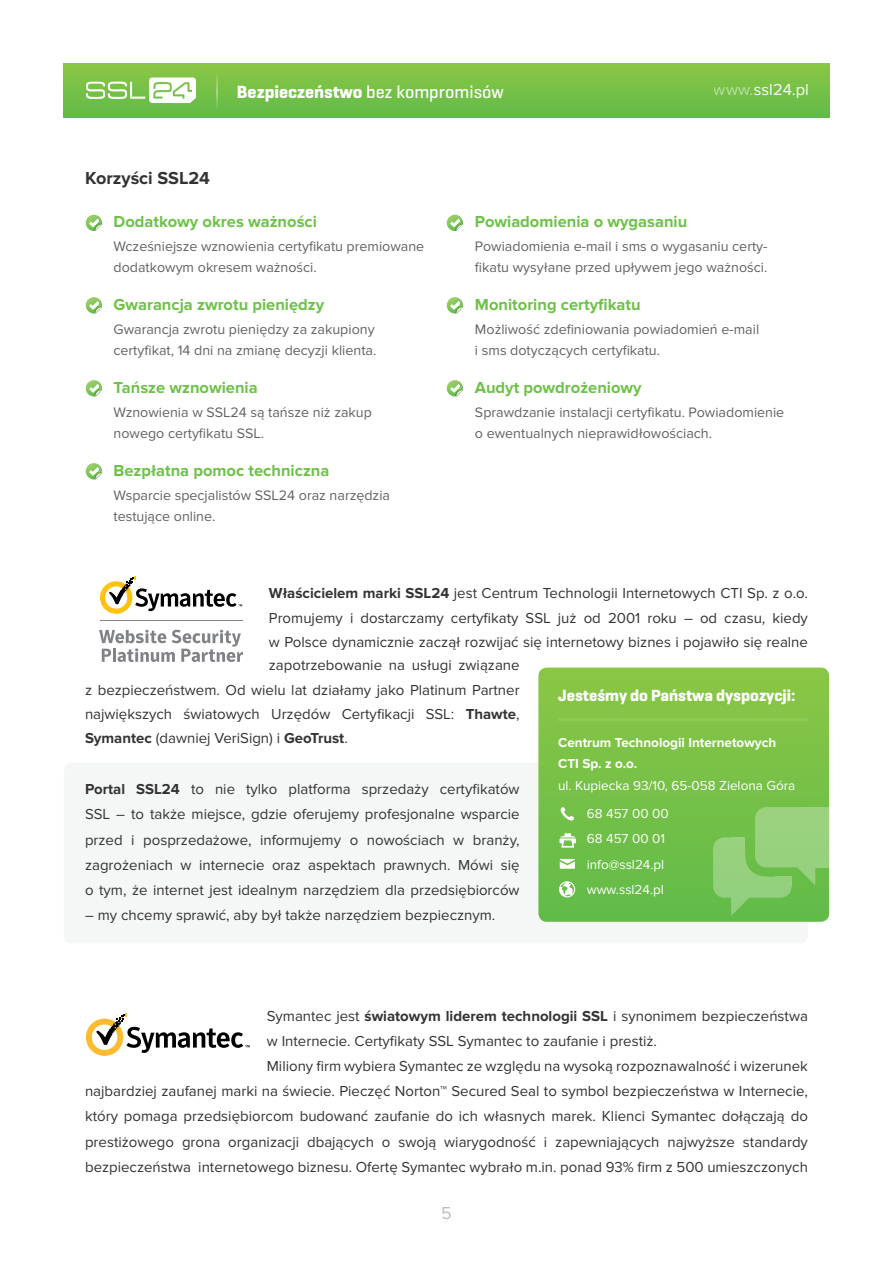
<style>
.page{position:relative;width:893px;height:1263px;background:#fff}
.page>*{position:absolute;margin:0;border:0;box-sizing:border-box;transform-origin:0 0}
.t1{font:700 18px "Geogrotesque";color:#fff}
.t2{font:700 18px "Proxima Nova";color:#333}
.t3{font:18px "Proxima Nova";color:#bcbec0}
.t4{font:700 16.5px "Proxima Nova";color:#6dc247}
.t5{font:700 16.5px "Geogrotesque";color:#fff}
.t6{font:16.5px "Proxima Nova";color:#fff}
.t7{font:15px/25.2px "Proxima Nova";color:#333;text-align:justify}
.t8{font:14.25px/21px "Proxima Nova";color:#626262}
.t9{font:13.5px/25.5px "Proxima Nova";color:#fff}
.t10{font:700 13.5px/21px "Proxima Nova";color:#fff}
.s1{font-weight:500}
.s2{font-weight:700}
</style>
<div class="page">
<div style="left:64px;top:64px;width:765px;height:54px;background:linear-gradient(to bottom,#8bc645,#61bb49)"></div>
<svg style="left:86px;top:77px;width:110px;height:26px"></svg>
<svg style="left:216px;top:72px;width:1px;height:38px"></svg>
<div style="left:64px;top:763px;width:744px;height:180px;background:#f5f7f6;border-radius:9px"></div>
<svg style="left:538px;top:667px;width:291px;height:255px;background:#78c148"></svg>
<svg style="left:86px;top:215px;width:16px;height:16px"></svg>
<svg style="left:447px;top:215px;width:17px;height:16px"></svg>
<svg style="left:86px;top:380px;width:16px;height:17px"></svg>
<svg style="left:447px;top:380px;width:16px;height:17px"></svg>
<svg style="left:86px;top:297px;width:16px;height:17px"></svg>
<svg style="left:447px;top:297px;width:16px;height:17px"></svg>
<svg style="left:86px;top:463px;width:16px;height:17px"></svg>
<svg style="left:560px;top:806px;width:15px;height:15px"></svg>
<svg style="left:559px;top:833px;width:17px;height:15px"></svg>
<svg style="left:559px;top:859px;width:16px;height:10px"></svg>
<svg style="left:559px;top:881px;width:16px;height:16px"></svg>
<hr style="left:558px;top:718px;width:250px;height:2px;background:#f5f7f6">
<div style="left:755px;top:807px;width:74px;height:60px;background:#9bd27d;border-radius:11px"></div>
<div style="left:807px;top:807px;width:22px;height:60px;background:#99d27e"></div>
<svg style="left:713px;top:837px;width:102px;height:79px"></svg>
<svg style="left:100px;top:576px;width:142px;height:38px"></svg>
<hr style="left:100px;top:620px;width:142px;height:1px;background:#808285">
<svg style="left:99px;top:630px;width:144px;height:32px"></svg>
<svg style="left:86px;top:1013px;width:164px;height:43px"></svg>
<p class="t2" style="left:85px;top:168px;width:126px">Korzyści SSL24</p>
<p class="t1" style="left:237px;top:80px;width:268px">Bezpieczeństwo <span class="s1">bez kompromisów</span></p>
<p class="t6" style="left:714px;top:80px;width:96px">www.ssl24.pl</p>
<p class="t4" style="left:114px;top:212px;width:205px">Dodatkowy okres ważności</p>
<p class="t8" style="left:114px;top:236px;width:312px">Wcześniejsze wznowienia certyfikatu premiowane dodatkowym okresem ważności.</p>
<p class="t4" style="left:114px;top:295px;width:212px">Gwarancja zwrotu pieniędzy</p>
<p class="t8" style="left:114px;top:319px;width:264px">Gwarancja zwrotu pieniędzy za zakupiony certyfikat, 14 dni na zmianę decyzji klienta.</p>
<p class="t4" style="left:114px;top:378px;width:146px">Tańsze wznowienia</p>
<p class="t8" style="left:114px;top:402px;width:260px">Wznowienia w SSL24 są tańsze niż zakup nowego certyfikatu SSL.</p>
<p class="t4" style="left:114px;top:461px;width:217px">Bezpłatna pomoc techniczna</p>
<p class="t8" style="left:114px;top:485px;width:278px">Wsparcie specjalistów SSL24 oraz narzędzia testujące online.</p>
<p class="t4" style="left:475px;top:212px;width:214px">Powiadomienia o wygasaniu</p>
<p class="t8" style="left:475px;top:236px;width:294px">Powiadomienia e-mail i sms o wygasaniu certy&shy;fikatu wysyłane przed upływem jego ważności.</p>
<p class="t4" style="left:475px;top:295px;width:167px">Monitoring certyfikatu</p>
<p class="t8" style="left:475px;top:319px;width:286px">Możliwość zdefiniowania powiadomień e-mail i sms dotyczących certyfikatu.</p>
<p class="t4" style="left:475px;top:378px;width:168px">Audyt powdrożeniowy</p>
<p class="t8" style="left:475px;top:402px;width:311px">Sprawdzanie instalacji certyfikatu. Powiadomienie o ewentualnych nieprawidłowościach.</p>
<p class="t7" style="left:269px;top:581px;width:541px;line-height:24.2px"><span class="s2">Właścicielem marki SSL24</span> jest Centrum Technologii Internetowych CTI Sp. z o.o.<br>Promujemy i dostarczamy certyfikaty SSL już od 2001 roku – od czasu, kiedy w Polsce dynamicznie zaczął rozwijać się internetowy biznes i pojawiło się realne zapotrzebowanie na usługi związane</p>
<p class="t7" style="left:85px;top:678px;width:436px;line-height:24px">z bezpieczeństwem. Od wielu lat działamy jako Platinum Partner największych światowych Urzędów Certyfikacji SSL: <span class="s2">Thawte</span>, <span class="s2">Symantec</span> (dawniej VeriSign) i <span class="s2">GeoTrust</span>.</p>
<p class="t7" style="left:85px;top:777px;width:436px"><span class="s2">Portal SSL24</span> to nie tylko platforma sprzedaży certyfikatów SSL – to także miejsce, gdzie oferujemy profesjonalne wsparcie przed i posprzedażowe, informujemy o nowościach w branży, zagrożeniach w internecie oraz aspektach prawnych. Mówi się o tym, że internet jest idealnym narzędziem dla przedsiębiorców</p>
<p class="t7" style="left:85px;top:903px;width:412px">– my chcemy sprawić, aby był także narzędziem bezpiecznym.</p>
<p class="t5" style="left:558px;top:685px;width:239px">Jesteśmy do Państwa dyspozycji:</p>
<p class="t10" style="left:558px;top:733px;width:220px">Centrum Technologii Internetowych<br>CTI Sp. z o.o.</p>
<p class="t9" style="left:587px;top:772px;width:210px;line-height:27.6px;text-indent:-29px">ul. Kupiecka 93/10, 65-058 Zielona Góra<br>68 457 00 00</p>
<p class="t9" style="left:587px;top:826px;width:80px;text-align:justify">68 457 00 01 info@ssl24.pl www.ssl24.pl</p>
<p class="t7" style="left:267px;top:1003px;width:543px;text-align:left">Symantec jest <span class="s2">światowym liderem technologii SSL</span> i synonimem bezpieczeństwa w Internecie. Certyfikaty SSL Symantec to zaufanie i prestiż.<br>Miliony firm wybiera Symantec ze względu na wysoką rozpoznawalność i wizerunek</p>
<p class="t7" style="left:85px;top:1079px;width:724px">najbardziej zaufanej marki na świecie. Pieczęć Norton™ Secured Seal to symbol bezpieczeństwa w Internecie, który pomaga przedsiębiorcom budowanć zaufanie do ich własnych marek. Klienci Symantec dołączają do prestiżowego grona organizacji dbających o swoją wiarygodność i zapewniających najwyższe standardy bezpieczeństwa internetowego biznesu. Ofertę Symantec wybrało m.in. ponad 93% firm z 500 umieszczonych</p>
<p class="t3" style="left:441px;top:1202px;width:12px">5</p>
</div>
